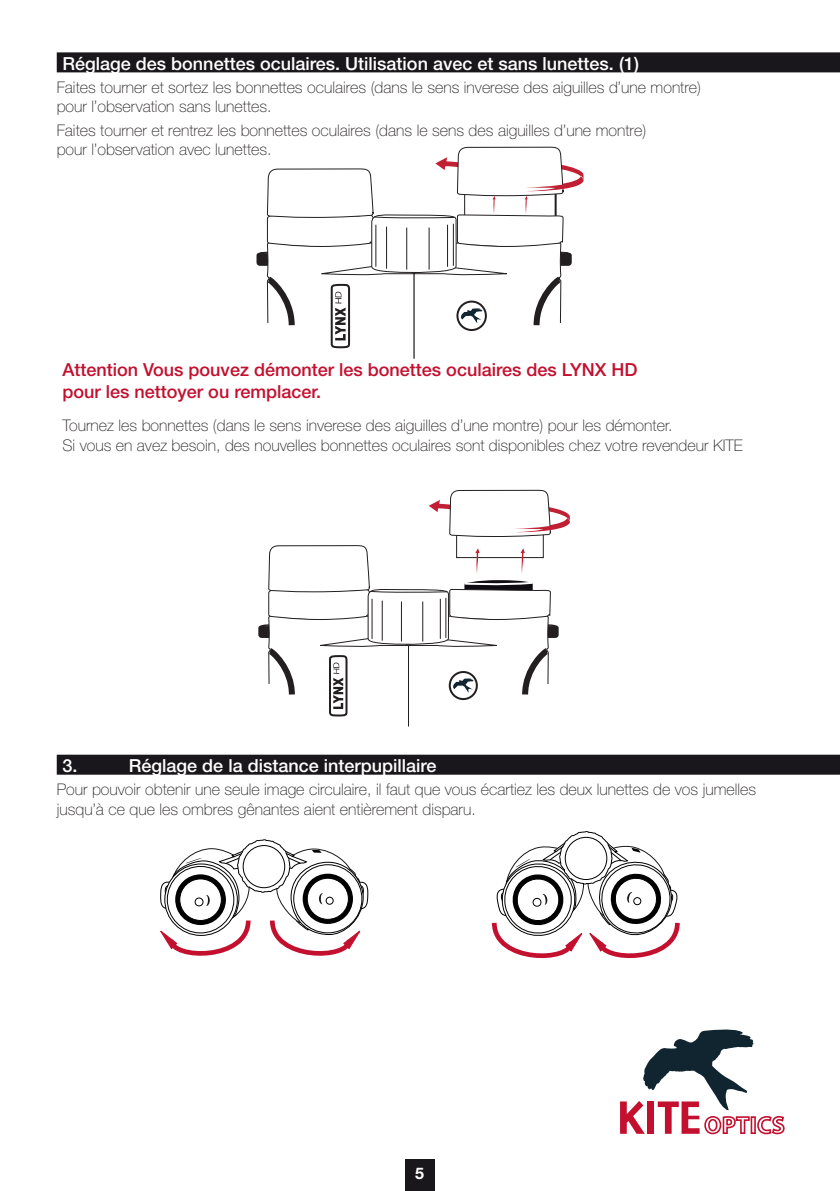
<style>
.page{position:relative;width:840px;height:1191px;background:#fff}
.page>*{position:absolute;margin:0;border:0;box-sizing:border-box;transform-origin:0 0}
.subhoofding{font:500 18px "Helvetica Neue LT Std";color:#fff}
.subhoofding-2{font:500 18px/21.6px "Helvetica Neue LT Std";color:#c3102f}
.body{font:100 16px/19.2px "Helvetica Neue LT Std";color:#231f20}
.subhoofding-3{font:100 16px/19.2px "Helvetica Neue LT Std";color:#231f20}
.body-2{font:700 16px "Helvetica Neue LT Std";color:#fff}
</style>
<div class="page">
<div style="left:57px;top:52px;width:782px;height:20px;background:#1a171c"></div>
<div style="left:57px;top:754px;width:782px;height:20px;background:#1a171c"></div>
<svg style="left:491px;top:831px;width:189px;height:128px"></svg>
<svg style="left:160px;top:839px;width:209px;height:117px"></svg>
<svg style="left:620px;top:1029px;width:165px;height:106px"></svg>
<div style="left:405px;top:1159px;width:29px;height:32px;background:#1a171c"></div>
<svg style="left:256px;top:146px;width:327px;height:213px"></svg>
<svg style="left:258px;top:489px;width:311px;height:238px"></svg>
<p class="subhoofding" style="left:62px;top:52px;width:577px">Réglage des bonnettes oculaires. Utilisation avec et sans lunettes. (1)</p>
<p class="body" style="left:57px;top:78px;width:645px">Faites tourner et sortez les bonnettes oculaires (dans le sens inverese des aiguilles d’une montre) pour l’observation sans lunettes.</p>
<p class="body" style="left:57px;top:120px;width:590px">Faites tourner et rentrez les bonnettes oculaires (dans le sens des aiguilles d’une montre) pour l’observation avec lunettes.</p>
<p class="subhoofding-2" style="left:62px;top:359px;width:576px">Attention Vous pouvez démonter les bonettes oculaires des LYNX HD pour les nettoyer ou remplacer.</p>
<p class="subhoofding-3" style="left:62px;top:416px;width:681px">Tournez les bonnettes (dans le sens inverese des aiguilles d’une montre) pour les démonter.<br>Si vous en avez besoin, des nouvelles bonnettes oculaires sont disponibles chez votre revendeur KITE</p>
<p class="subhoofding" style="left:62px;top:754px;width:17px">3.</p>
<p class="subhoofding" style="left:129px;top:754px;width:309px">Réglage de la distance interpupillaire</p>
<p class="body" style="left:57px;top:780px;width:700px">Pour pouvoir obtenir une seule image circulaire, il faut que vous écartiez les deux lunettes de vos jumelles jusqu’à ce que les ombres gênantes aient entièrement disparu.</p>
<p class="body-2" style="left:415px;top:1163px;width:10px">5</p>
</div>
